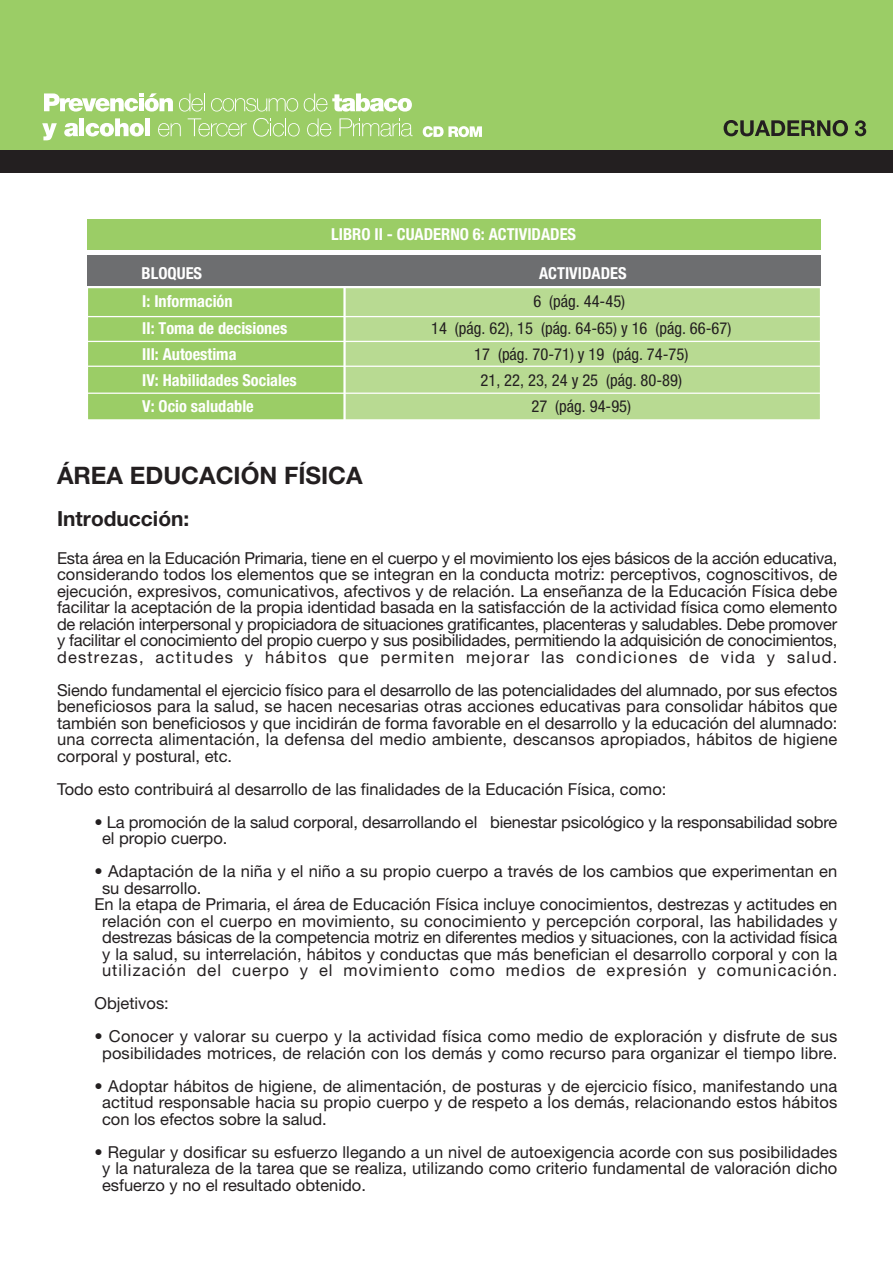
<style>
.page{position:relative;width:893px;height:1263px;background:#fff}
.page>*{position:absolute;margin:0;border:0;box-sizing:border-box;transform-origin:0 0}
.t1{font:700 24.15px "Helvetica Neue LT Std";color:#231f20}
.t2{font:700 20.85px "Helvetica Neue LT Std";color:#231f20}
.t3{font:16.5px/16.5px "Helvetica Neue LT Std";letter-spacing:.005em;color:#231f20;text-align:justify}
.t4{font:700 condensed 16.5px "Helvetica Neue LT Std";color:#fff}
.t5{font:condensed 16.5px "Helvetica Neue LT Std";color:#231f20}
.t6{font:16.5px "Helvetica Neue LT Std";letter-spacing:.065em;color:#231f20}
</style>
<div class="page">
<div style="left:0;top:0;width:892px;height:164px;background:#9bcd66"></div>
<div style="left:0;top:150px;width:892px;height:22px;background:#231f20"></div>
<svg style="left:422px;top:126px;width:60px;height:11px"></svg>
<svg style="left:42px;top:123px;width:15px;height:17px"></svg>
<svg style="left:64px;top:123px;width:14px;height:14px"></svg>
<div style="left:79px;top:118px;width:5px;height:18px;background:#fff"></div>
<svg style="left:86px;top:118px;width:58px;height:19px"></svg>
<div style="left:145px;top:118px;width:5px;height:18px;background:#fff"></div>
<svg style="left:158px;top:123px;width:23px;height:13px"></svg>
<svg style="left:188px;top:118px;width:59px;height:18px"></svg>
<svg style="left:253px;top:118px;width:46px;height:19px"></svg>
<svg style="left:307px;top:118px;width:24px;height:18px"></svg>
<svg style="left:339px;top:118px;width:73px;height:18px"></svg>
<svg style="left:44px;top:93px;width:129px;height:19px"></svg>
<svg style="left:179px;top:93px;width:26px;height:19px"></svg>
<svg style="left:211px;top:98px;width:87px;height:14px"></svg>
<svg style="left:304px;top:93px;width:108px;height:19px"></svg>
<svg style="left:723px;top:120px;width:125px;height:16px"></svg>
<svg style="left:854px;top:120px;width:12px;height:16px"></svg>
<div style="left:87px;top:219px;width:733px;height:31px;background:#9bcd66"></div>
<div style="left:87px;top:288px;width:733px;height:132px;background:#9bcd66"></div>
<div style="left:343px;top:289px;width:476px;height:130px;background:#b8da92"></div>
<div style="left:87px;top:287px;width:734px;height:134px;border:1px solid #fff"></div>
<div style="left:87px;top:255px;width:733px;height:31px;background:#6d6e70"></div>
<hr style="left:88px;top:316px;width:732px;height:1px;background:#fff">
<hr style="left:88px;top:341px;width:732px;height:1px;background:#fff">
<hr style="left:88px;top:366px;width:732px;height:1px;background:#fff">
<hr style="left:88px;top:393px;width:732px;height:1px;background:#fff">
<p class="t4" style="left:331px;top:228px;width:246px">LIBRO II - CUADERNO 6: ACTIVIDADES</p>
<p class="t4" style="left:142px;top:267px;width:62px">BLOQUES</p>
<p class="t4" style="left:539px;top:267px;width:89px">ACTIVIDADES</p>
<p class="t4" style="left:142px;top:296px;width:92px">I: Información</p>
<p class="t5" style="left:533px;top:296px;width:93px">6 (pág. 44-45)</p>
<p class="t4" style="left:142px;top:322px;width:146px">II: Toma de decisiones</p>
<p class="t5" style="left:431px;top:322px;width:302px">14 (pág. 62), 15 (pág. 64-65) y 16 (pág. 66-67)</p>
<p class="t4" style="left:142px;top:348px;width:96px">III: Autoestima</p>
<p class="t5" style="left:474px;top:348px;width:216px">17 (pág. 70-71) y 19 (pág. 74-75)</p>
<p class="t4" style="left:142px;top:374px;width:156px">IV: Habilidades Sociales</p>
<p class="t5" style="left:480px;top:374px;width:203px">21, 22, 23, 24 y 25 (pág. 80-89)</p>
<p class="t4" style="left:142px;top:401px;width:113px">V: Ocio saludable</p>
<p class="t5" style="left:531px;top:401px;width:101px">27 (pág. 94-95)</p>
<h1 class="t1" style="left:57px;top:467px;width:307px">ÁREA EDUCACIÓN FÍSICA</h1>
<h2 class="t2" style="left:57px;top:511px;width:134px">Introducción:</h2>
<p class="t3" style="left:57px;top:551px;width:782px">Esta área en la Educación Primaria, tiene en el cuerpo y el movimiento los ejes básicos de la acción educativa, considerando todos los elementos que se integran en la conducta motriz: perceptivos, cognoscitivos, de ejecución, expresivos, comunicativos, afectivos y de relación. La enseñanza de la Educación Física debe facilitar la aceptación de la propia identidad basada en la satisfacción de la actividad física como elemento de relación interpersonal y propiciadora de situaciones gratificantes, placenteras y saludables. Debe promover y facilitar el conocimiento del propio cuerpo y sus posibilidades, permitiendo la adquisición de conocimientos, destrezas, actitudes y hábitos que permiten mejorar las condiciones de vida y salud.</p>
<p class="t3" style="left:57px;top:683px;width:781px">Siendo fundamental el ejercicio físico para el desarrollo de las potencialidades del alumnado, por sus efectos beneficiosos para la salud, se hacen necesarias otras acciones educativas para consolidar hábitos que también son beneficiosos y que incidirán de forma favorable en el desarrollo y la educación del alumnado: una correcta alimentación, la defensa del medio ambiente, descansos apropiados, hábitos de higiene corporal y postural, etc.</p>
<p class="t3" style="left:57px;top:782px;width:611px">Todo esto contribuirá al desarrollo de las finalidades de la Educación Física, como:</p>
<p class="t3" style="left:102px;top:815px;width:736px;text-indent:-8px">• La promoción de la salud corporal, desarrollando el bienestar psicológico y la responsabilidad sobre el propio cuerpo.</p>
<p class="t3" style="left:95px;top:865px;width:744px">• Adaptación de la niña y el niño a su propio cuerpo a través de los cambios que experimentan en</p>
<p class="t3" style="left:102px;top:881px;width:101px">su desarrollo.</p>
<p class="t3" style="left:95px;top:898px;width:744px">En la etapa de Primaria, el área de Educación Física incluye conocimientos, destrezas y actitudes en</p>
<p class="t3" style="left:102px;top:914px;width:736px">relación con el cuerpo en movimiento, su conocimiento y percepción corporal, las habilidades y</p>
<p class="t3" style="left:102px;top:931px;width:736px">destrezas básicas de la competencia motriz en diferentes medios y situaciones, con la actividad física</p>
<p class="t3" style="left:102px;top:947px;width:736px">y la salud, su interrelación, hábitos y conductas que más benefician el desarrollo corporal y con la</p>
<p class="t6" style="left:102px;top:964px;width:736px">utilización del cuerpo y el movimiento como medios de expresión y comunicación.</p>
<p class="t3" style="left:95px;top:997px;width:76px">Objetivos:</p>
<p class="t3" style="left:95px;top:1030px;width:744px;text-align:center">• Conocer y valorar su cuerpo y la actividad física como medio de exploración y disfrute de sus posibilidades motrices, de relación con los demás y como recurso para organizar el tiempo libre.</p>
<p class="t3" style="left:102px;top:1079px;width:736px;text-indent:-8px">• Adoptar hábitos de higiene, de alimentación, de posturas y de ejercicio físico, manifestando una actitud responsable hacia su propio cuerpo y de respeto a los demás, relacionando estos hábitos con los efectos sobre la salud.</p>
<p class="t3" style="left:102px;top:1145px;width:736px;text-indent:-8px">• Regular y dosificar su esfuerzo llegando a un nivel de autoexigencia acorde con sus posibilidades y la naturaleza de la tarea que se realiza, utilizando como criterio fundamental de valoración dicho esfuerzo y no el resultado obtenido.</p>
</div>
